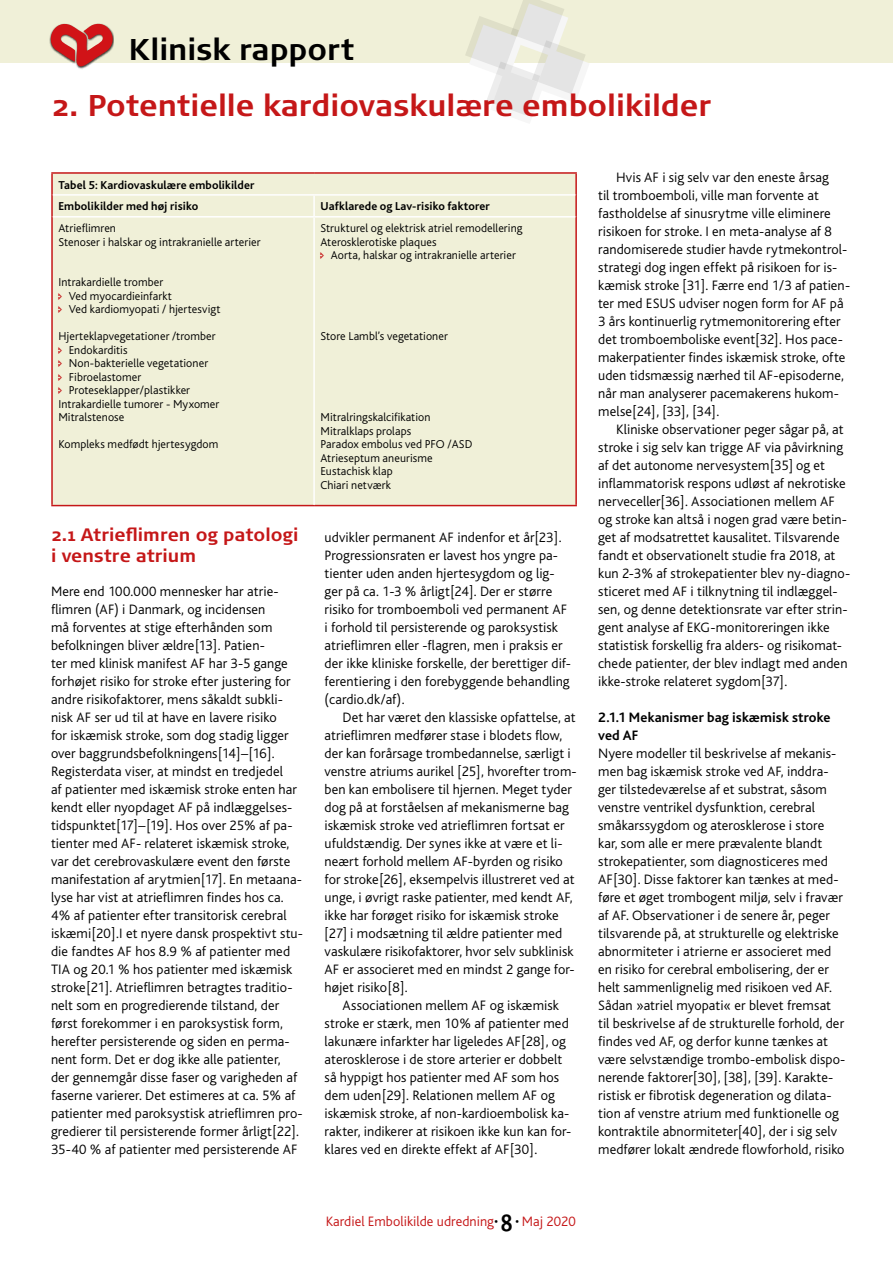
<style>
.page{position:relative;width:893px;height:1263px;background:#fff}
.page>*{position:absolute;margin:0;border:0;box-sizing:border-box;transform-origin:0 0}
.t1{font:700 30px "Signa Normal";color:#c51718}
.t2{font:700 30px "Signa Normal";color:#000}
.t3{font:700 18px/21px "Signa Normal";color:#c51718}
.t4{font:300 14.25px/18px "Bliss";letter-spacing:.005em;color:#000}
.t5{font:300 14.25px "Bliss";color:#c51718}
.t6{font:700 14.25px/18px "Bliss";letter-spacing:.01em;color:#000}
.t7{font:300 12px/13.5px "Bliss";letter-spacing:.01em;color:#000}
.t8{font:700 12px/21.9px "Bliss";letter-spacing:.01em;color:#000}
.s1{color:#000}
.s2{font-family:"Signa Column";font-weight:700;font-size:23.1px;color:#000}
</style>
<div class="page">
<div style="left:53px;top:174px;width:522px;height:331px;background:#f0f0d8"></div>
<hr style="left:51px;top:172px;width:263px;height:2px;background:#c51718">
<hr style="left:51px;top:174px;width:2px;height:21px;background:#c51718">
<hr style="left:314px;top:172px;width:263px;height:2px;background:#c51718">
<hr style="left:575px;top:174px;width:2px;height:21px;background:#c51718">
<hr style="left:51px;top:195px;width:2px;height:22px;background:#c51718">
<hr style="left:575px;top:195px;width:2px;height:22px;background:#c51718">
<hr style="left:51px;top:217px;width:2px;height:288px;background:#c51718">
<hr style="left:575px;top:217px;width:2px;height:288px;background:#c51718">
<hr style="left:51px;top:505px;width:263px;height:1px;background:#c51718">
<hr style="left:314px;top:505px;width:263px;height:1px;background:#c51718">
<hr style="left:53px;top:194px;width:261px;height:2px;background:#fff">
<hr style="left:314px;top:194px;width:261px;height:2px;background:#fff">
<hr style="left:313px;top:196px;width:2px;height:20px;background:#fff">
<hr style="left:53px;top:216px;width:261px;height:2px;background:#fff">
<hr style="left:314px;top:216px;width:261px;height:2px;background:#fff">
<hr style="left:313px;top:218px;width:2px;height:287px;background:#fff">
<div style="left:0;top:0;width:893px;height:63px;background:#f0f0d8"></div>
<svg style="left:465px;top:0;width:123px;height:116px"></svg>
<img style="left:50px;top:23px;width:64px;height:46px">
<svg style="left:51px;top:24px;width:62px;height:42px"></svg>
<svg style="left:58px;top:293px;width:4px;height:7px"></svg>
<svg style="left:58px;top:306px;width:4px;height:7px"></svg>
<svg style="left:58px;top:347px;width:4px;height:7px"></svg>
<svg style="left:58px;top:360px;width:4px;height:7px"></svg>
<svg style="left:58px;top:374px;width:4px;height:7px"></svg>
<svg style="left:58px;top:387px;width:4px;height:7px"></svg>
<svg style="left:320px;top:252px;width:4px;height:7px"></svg>
<h1 class="t2" style="left:129px;top:32px;width:227px">Klinisk rapport</h1>
<h1 class="t1" style="left:52px;top:88px;width:661px">2. Potentielle kardiovaskulære embolikilder</h1>
<p class="t8" style="left:58px;top:174px;width:198px">Tabel 5: Kardiovaskulære embolikilder<br>Embolikilder med høj risiko</p>
<p class="t7" style="left:58px;top:222px;width:204px">Atrieflimren<br>Stenoser i halskar og intrakranielle arterier</p>
<p class="t7" style="left:69px;top:276px;width:153px;text-indent:-10px">Intrakardielle tromber<br>Ved myocardieinfarkt<br>Ved kardiomyopati / hjertesvigt</p>
<p class="t7" style="left:58px;top:330px;width:159px">Hjerteklapvegetationer /tromber</p>
<p class="t7" style="left:69px;top:343px;width:60px">Endokarditis</p>
<p class="t7" style="left:69px;top:357px;width:141px">Non-bakterielle vegetationer</p>
<p class="t7" style="left:69px;top:370px;width:74px">Fibroelastomer</p>
<p class="t7" style="left:69px;top:384px;width:123px">Proteseklapper/plastikker</p>
<p class="t7" style="left:58px;top:397px;width:162px">Intrakardielle tumorer - Myxomer</p>
<p class="t7" style="left:58px;top:411px;width:67px">Mitralstenose</p>
<p class="t7" style="left:58px;top:438px;width:161px">Kompleks medfødt hjertesygdom</p>
<p class="t3" style="left:51px;top:524px;width:249px">2.1 Atrieflimren og patologi i venstre atrium</p>
<p class="t4" style="left:51px;top:583px;width:254px">Mere end 100.000 mennesker har atrie&shy;flimren (AF) i Danmark, og incidensen<br>må forventes at stige efterhånden som befolkningen bliver ældre[13]. Patien-<br>ter med klinisk manifest AF har 3-5 gange forhøjet risiko for stroke efter justering for andre risikofaktorer, mens såkaldt subkli&shy;nisk AF ser ud til at have en lavere risiko<br>for iskæmisk stroke, som dog stadig ligger over baggrundsbefolkningens[14]–[16].<br>Registerdata viser, at mindst en tredjedel<br>af patienter med iskæmisk stroke enten har kendt eller nyopdaget AF på indlæggelses&shy;tidspunktet[17]–[19]. Hos over 25% af pa&shy;tienter med AF- relateret iskæmisk stroke, var det cerebrovaskulære event den første manifestation af arytmien[17]. En metaana&shy;lyse har vist at atrieflimren findes hos ca.<br>4% af patienter efter transitorisk cerebral iskæmi[20].I et nyere dansk prospektivt stu&shy;die fandtes AF hos 8.9 % af patienter med TIA og 20.1 % hos patienter med iskæmisk stroke[21]. Atrieflimren betragtes traditio&shy;nelt som en progredierende tilstand, der først forekommer i en paroksystisk form, herefter persisterende og siden en perma&shy;nent form. Det er dog ikke alle patienter,<br>der gennemgår disse faser og varigheden af faserne varierer. Det estimeres at ca. 5% af patienter med paroksystisk atrieflimren pro&shy;gredierer til persisterende former årligt[22].<br>35-40 % af patienter med persisterende AF</p>
<p class="t8" style="left:320px;top:196px;width:171px">Uafklarede og Lav-risiko faktorer</p>
<p class="t7" style="left:320px;top:222px;width:203px">Strukturel og elektrisk atriel remodellering<br>Aterosklerotiske plaques</p>
<p class="t7" style="left:331px;top:249px;width:186px">Aorta, halskar og intrakranielle arterier</p>
<p class="t7" style="left:320px;top:330px;width:129px">Store Lambl’s vegetationer</p>
<p class="t7" style="left:320px;top:411px;width:153px">Mitralringskalcifikation<br>Mitralklaps prolaps<br>Paradox embolus ved PFO /ASD<br>Atrieseptum aneurisme<br>Eustachisk klap<br>Chiari netværk</p>
<p class="t4" style="left:325px;top:529px;width:248px">udvikler permanent AF indenfor et år[23].<br>Progressionsraten er lavest hos yngre pa&shy;tienter uden anden hjertesygdom og lig&shy;ger på ca. 1-3 % årligt[24]. Der er større risiko for tromboemboli ved permanent AF i forhold til persisterende og paroksystisk atrieflimren eller -flagren, men i praksis er der ikke kliniske forskelle, der berettiger dif&shy;ferentiering i den forebyggende behandling (cardio.dk/af).</p>
<p class="t4" style="left:325px;top:709px;width:254px;text-indent:18px">Det har været den klassiske opfattelse, at atrieflimren medfører stase i blodets flow, der kan forårsage trombedannelse, særligt i venstre atriums aurikel [25], hvorefter trom&shy;ben kan embolisere til hjernen. Meget tyder dog på at forståelsen af mekanismerne bag iskæmisk stroke ved atrieflimren fortsat er ufuldstændig. Der synes ikke at være et li&shy;neært forhold mellem AF-byrden og risiko for stroke[26], eksempelvis illustreret ved at unge, i øvrigt raske patienter, med kendt AF, ikke har forøget risiko for iskæmisk stroke [27] i modsætning til ældre patienter med vaskulære risikofaktorer, hvor selv subklinisk AF er associeret med en mindst 2 gange for&shy;højet risiko[8].</p>
<p class="t4" style="left:325px;top:997px;width:248px;text-indent:18px">Associationen mellem AF og iskæmisk stroke er stærk, men 10% af patienter med lakunære infarkter har ligeledes AF[28], og aterosklerose i de store arterier er dobbelt så hyppigt hos patienter med AF som hos dem uden[29]. Relationen mellem AF og iskæmisk stroke, af non-kardioembolisk ka&shy;rakter, indikerer at risikoen ikke kun kan for&shy;klares ved en direkte effekt af AF[30].</p>
<p class="t4" style="left:598px;top:169px;width:254px;text-indent:18px">Hvis AF i sig selv var den eneste årsag<br>til tromboemboli, ville man forvente at fastholdelse af sinusrytme ville eliminere risikoen for stroke. I en meta-analyse af 8 randomiserede studier havde rytmekontrol&shy;strategi dog ingen effekt på risikoen for is&shy;kæmisk stroke [31]. Færre end 1/3 af patien&shy;ter med ESUS udviser nogen form for AF på 3 års kontinuerlig rytmemonitorering efter det tromboemboliske event[32]. Hos pace&shy;makerpatienter findes iskæmisk stroke, ofte uden tidsmæssig nærhed til AF-episoderne, når man analyserer pacemakerens hukom&shy;melse[24], [33], [34].</p>
<p class="t4" style="left:598px;top:421px;width:254px;text-indent:18px">Kliniske observationer peger sågar på, at stroke i sig selv kan trigge AF via påvirkning af det autonome nervesystem[35] og et inflammatorisk respons udløst af nekrotiske nerveceller[36]. Associationen mellem AF og stroke kan altså i nogen grad være betin&shy;get af modsatrettet kausalitet. Tilsvarende fandt et observationelt studie fra 2018, at kun 2-3% af strokepatienter blev ny-diagno&shy;sticeret med AF i tilknytning til indlæggel&shy;sen, og denne detektionsrate var efter strin&shy;gent analyse af EKG-monitoreringen ikke statistisk forskellig fra alders- og risikomat&shy;chede patienter, der blev indlagt med anden ikke-stroke relateret sygdom[37].</p>
<p class="t6" style="left:598px;top:709px;width:234px">2.1.1 Mekanismer bag iskæmisk stroke ved AF</p>
<p class="t4" style="left:598px;top:745px;width:249px">Nyere modeller til beskrivelse af mekanis&shy;men bag iskæmisk stroke ved AF, inddra&shy;ger tilstedeværelse af et substrat, såsom venstre ventrikel dysfunktion, cerebral småkarssygdom og aterosklerose i store kar, som alle er mere prævalente blandt strokepatienter, som diagnosticeres med AF[30]. Disse faktorer kan tænkes at med&shy;føre et øget trombogent miljø, selv i fravær af AF. Observationer i de senere år, peger tilsvarende på, at strukturelle og elektriske abnormiteter i atrierne er associeret med en risiko for cerebral embolisering, der er helt sammenlignelig med risikoen ved AF.<br>Sådan »atriel myopati« er blevet fremsat til beskrivelse af de strukturelle forhold, der findes ved AF, og derfor kunne tænkes at være selvstændige trombo-embolisk dispo&shy;nerende faktorer[30], [38], [39]. Karakte&shy;ristisk er fibrotisk degeneration og dilata&shy;tion af venstre atrium med funktionelle og kontraktile abnormiteter[40], der i sig selv medfører lokalt ændrede flowforhold, risiko</p>
<p class="t5" style="left:326px;top:1214px;width:252px">Kardiel Embolikilde udredning<span class="s1">•</span> <span class="s2">8</span> <span class="s1">•</span> Maj 2020</p>
</div>
